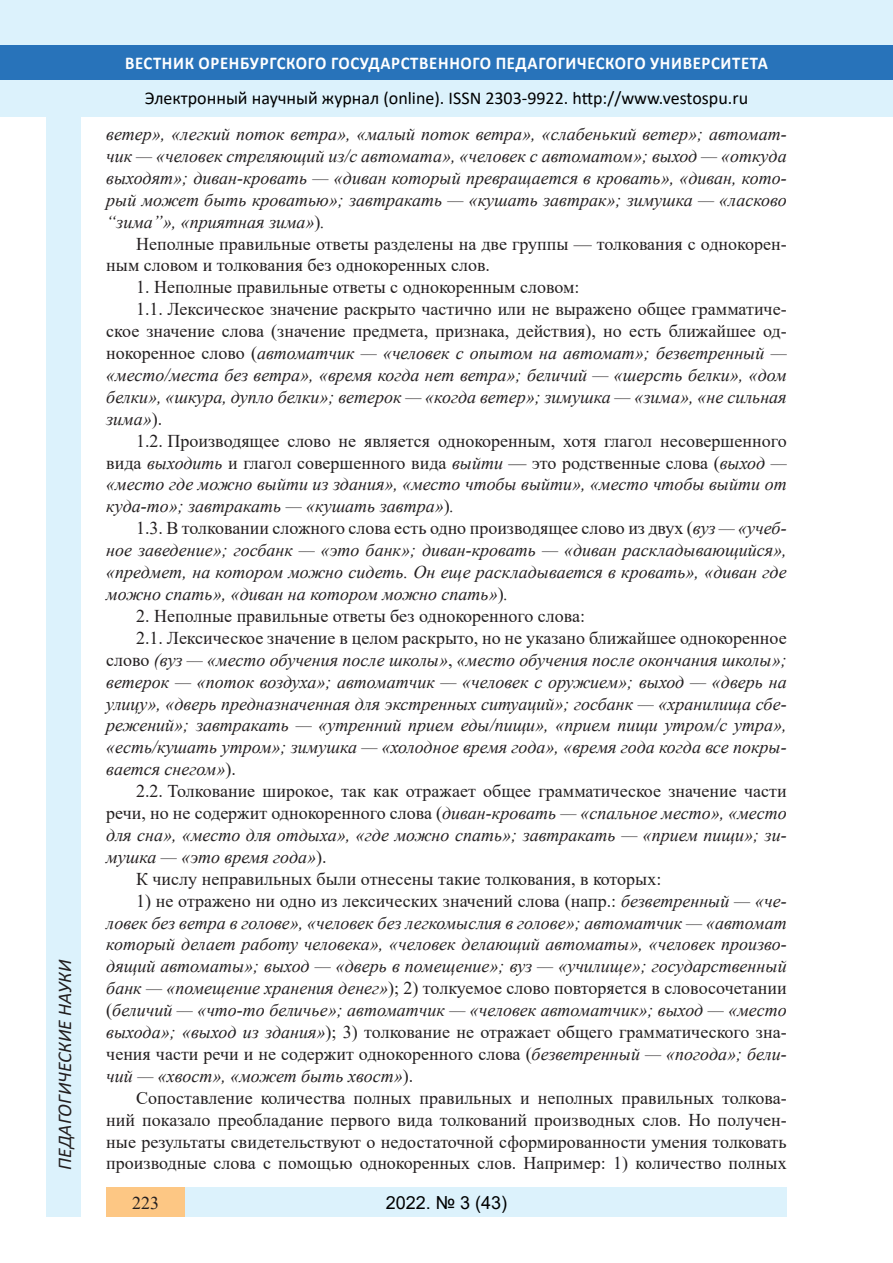
<style>
.page{position:relative;width:893px;height:1263px;background:#fff}
.page>*{position:absolute;margin:0;border:0;box-sizing:border-box;transform-origin:0 0}
.t1{font:italic 19.5px "Calibri";color:#231f20}
.Стиль2{font:italic 18px/21.9px "Times New Roman";color:#231f20;text-align:justify}
.Стиль2-2{font:18px/21.9px "Times New Roman";color:#231f20}
.t2{font:18px "Calibri";color:#000}
.t3{font:700 18px "Calibri";letter-spacing:.04em;color:#fff;scale:.93 1}
.t4{font:18px "Arial";color:#000}
.t5{font:700 18px "Book Antiqua";color:#000}
.s1{font-style:normal}
</style>
<div class="page">
<div style="left:0;top:0;width:893px;height:116px;background:#dcf2fc"></div>
<div style="left:0;top:45px;width:893px;height:34px;background:#2873ba"></div>
<div style="left:47px;top:116px;width:34px;height:1101px;background:#dcf2fc"></div>
<div style="left:106px;top:1188px;width:681px;height:29px;background:#dcf2fc"></div>
<div style="left:106px;top:1188px;width:79px;height:29px;background:#fdc784"></div>
<p class="t1" style="left:51px;top:1179px;width:279px;rotate:-90deg">03.00.00 Б ОЛОГИЧЕСКИЕ НАУКИ</p>
<p class="t1" style="left:51px;top:1170px;width:211px;rotate:-90deg">ПЕДАГОГИЧЕСКИЕ НАУКИ</p>
<p class="t3" style="left:125px;top:50px;width:693px">ВЕСТНИК ОРЕНБУРГСКОГО ГОСУДАРСТВЕННОГО ПЕДАГОГИЧЕСКОГО УНИВЕРСИТЕТА</p>
<p class="t2" style="left:145px;top:85px;width:605px">Электронный научный журнал (online). ISSN 2303-9922. http://www.vestospu.ru</p>
<p class="t2" style="left:388px;top:85px;width:13px">O</p>
<p class="t2" style="left:583px;top:85px;width:13px">t</p>
<p class="Стиль2" style="left:106px;top:123px;width:682px">ветер», «легкий поток ветра», «малый поток ветра», «слабенький ветер»; автомат&shy;чик — «человек стреляющий из/с автомата», «человек с автоматом»; выход — «откуда выходят»; диван-кровать — «диван который превращается в кровать», «диван, кото&shy;рый может быть кроватью»; завтракать — «кушать завтрак»; зимушка — «ласково “зима”», «приятная зима»<span class="s1">)</span>.</p>
<p class="Стиль2-2" style="left:106px;top:232px;width:682px;text-indent:30px">Неполные правильные ответы разделены на две группы — толкования с однокорен&shy;ным словом и толкования без однокоренных слов.</p>
<p class="Стиль2-2" style="left:136px;top:276px;width:445px">1. Неполные правильные ответы с однокоренным словом:</p>
<p class="Стиль2" style="left:106px;top:298px;width:682px;text-indent:30px"><span class="s1">1.1. Лексическое значение раскрыто частично или не выражено общее грамматиче&shy;ское значение слова (значение предмета, признака, действия), но есть ближайшее од&shy;нокоренное слово (</span>автоматчик — «человек с опытом на автомат»; безветренный — «место/места без ветра», «время когда нет ветра»; беличий — «шерсть белки», «дом белки», «шкура, дупло белки»; ветерок — «когда ветер»; зимушка — «зима», «не сильная зима»<span class="s1">).</span></p>
<p class="Стиль2" style="left:106px;top:429px;width:682px;text-indent:30px"><span class="s1">1.2. Производящее слово не является однокоренным, хотя глагол несовершенного вида</span> выходить <span class="s1">и глагол совершенного вида</span> выйти <span class="s1">— это родственные слова (</span>выход — «место где можно выйти из здания», «место чтобы выйти», «место чтобы выйти от куда-то»; завтракать — «кушать завтра»<span class="s1">)</span>.</p>
<p class="Стиль2" style="left:106px;top:517px;width:682px;text-indent:30px"><span class="s1">1.3. В толковании сложного слова есть одно производящее слово из двух (</span>вуз — «учеб&shy;ное заведение»; госбанк — «это банк»; диван-кровать — «диван раскладывающийся», «предмет, на котором можно сидеть. Он еще раскладывается в кровать», «диван где можно спать», «диван на котором можно спать»<span class="s1">)</span>.</p>
<p class="Стиль2-2" style="left:136px;top:604px;width:450px">2. Неполные правильные ответы без однокоренного слова:</p>
<p class="Стиль2" style="left:106px;top:626px;width:682px;text-indent:30px"><span class="s1">2.1. Лексическое значение в целом раскрыто, но не указано ближайшее однокоренное слово</span> (вуз — «место обучения после школы»<span class="s1">,</span> «место обучения после окончания школы»; ветерок — «поток воздуха»; автоматчик — «человек с оружием»; выход — «дверь на улицу», «дверь предназначенная для экстренных ситуаций»; госбанк — «хранилища сбе&shy;режений»; завтракать — «утренний прием еды/пищи», «прием пищи утром/с утра», «есть/кушать утром»; зимушка — «холодное время года», «время года когда все покры&shy;вается снегом»<span class="s1">).</span></p>
<p class="Стиль2" style="left:106px;top:780px;width:682px;text-indent:30px"><span class="s1">2.2. Толкование широкое, так как отражает общее грамматическое значение части речи, но не содержит однокоренного слова (</span>диван-кровать — «спальное место», «место для сна», «место для отдыха», «где можно спать»; завтракать — «прием пищи»; зи&shy;мушка — «это время года»<span class="s1">).</span></p>
<p class="Стиль2-2" style="left:136px;top:867px;width:527px">К числу неправильных были отнесены такие толкования, в которых:</p>
<p class="Стиль2" style="left:106px;top:889px;width:682px;text-indent:30px"><span class="s1">1) не отражено ни одно из лексических значений слова (напр.:</span> безветренный — «че&shy;ловек без ветра в голове», «человек без легкомыслия в голове»; автоматчик — «автомат который делает работу человека», «человек делающий автоматы», «человек произво&shy;дящий автоматы»; выход — «дверь в помещение»; вуз — «училище»; государственный банк — «помещение хранения денег»<span class="s1">); 2) толкуемое слово повторяется в словосочетании (</span>беличий — «что-то беличье»; автоматчик — «человек автоматчик»; выход — «место выхода»; «выход из здания»<span class="s1">); 3) толкование не отражает общего грамматического зна&shy;чения части речи и не содержит однокоренного слова (</span>безветренный — «погода»; бели&shy;чий — «хвост», «может быть хвост»<span class="s1">).</span></p>
<p class="Стиль2-2" style="left:106px;top:1086px;width:682px;text-align:justify;text-indent:30px">Сопоставление количества полных правильных и неполных правильных толкова&shy;ний показало преобладание первого вида толкований производных слов. Но получен&shy;ные результаты свидетельствуют о недостаточной сформированности умения толковать производные слова с помощью однокоренных слов. Например: 1) количество полных</p>
<p class="Стиль2-2" style="left:132px;top:1191px;width:28px">223</p>
<p class="t5" style="left:390px;top:1190px;width:37px">2018</p>
<p class="t5" style="left:460px;top:1190px;width:45px">2 26)</p>
<p class="t4" style="left:386px;top:1190px;width:123px">2022. № 3 (43)</p>
</div>
